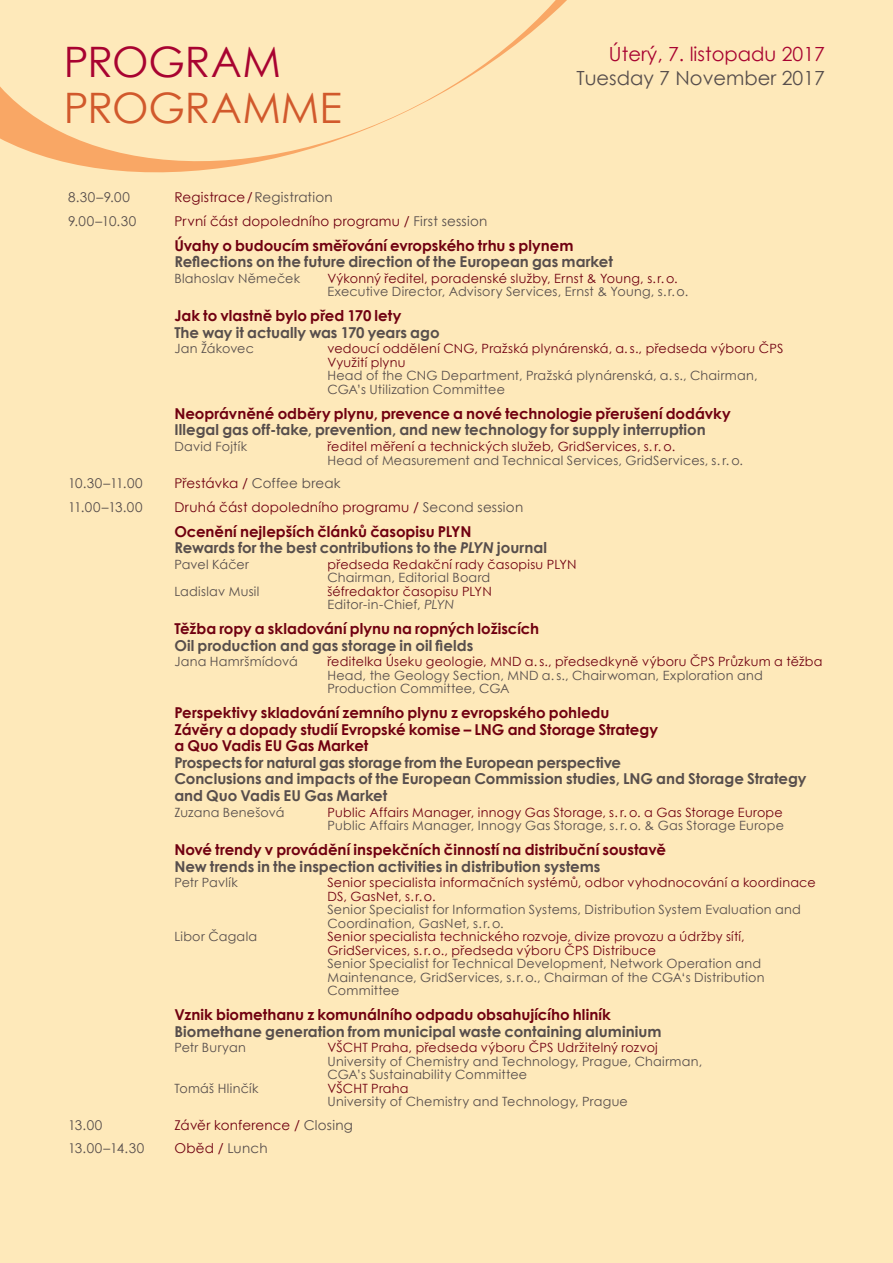
<style>
.page{position:relative;width:893px;height:1263px;background:#fee9ba}
.page>*{position:absolute;margin:0;border:0;box-sizing:border-box;transform-origin:0 0}
.t1{font:42px "Century Gothic";letter-spacing:-.005em;color:#d1592c}
.t2{font:42px "Century Gothic";letter-spacing:-.005em;color:#a80331}
.t3{font:19.5px "Century Gothic";color:#a80331}
.t4{font:19.5px "Century Gothic";color:#574e4c}
.t5{font:700 15px/16.5px "Century Gothic";color:#574e4c}
.t6{font:700 15px/16.5px "Century Gothic";color:#700010}
.t7{font:13.5px "Century Gothic";letter-spacing:.015em;color:#700010}
.t8{font:13.5px "Century Gothic";letter-spacing:.015em;color:#574e4c}
.t9{font:12.75px/13.5px "Century Gothic";letter-spacing:.02em;color:#574e4c}
.t10{font:12.75px/13.5px "Century Gothic";letter-spacing:.02em;color:#700010}
.t11{font:12.75px "Century Gothic";color:#574e4c}
.s1{color:#700010}
.s2{color:#574e4c}
.s3{font-style:italic}
.s4{font-style:italic;color:#574e4c}
</style>
<div class="page">
<svg style="left:0;top:0;width:567px;height:173px"></svg>
<h1 class="t2" style="left:64px;top:33px;width:219px">PROGRAM</h1>
<h1 class="t1" style="left:64px;top:78px;width:280px">PROGRAMME</h1>
<h2 class="t3" style="left:609px;top:41px;width:217px">Úterý, 7. listopadu 2017</h2>
<h2 class="t4" style="left:576px;top:64px;width:250px">Tuesday 7 November 2017</h2>
<p class="t8" style="left:68px;top:188px;width:63px">8.30–9.00</p>
<p class="t8" style="left:174px;top:188px;width:160px"><span class="s1">Registrace/</span>Registration</p>
<p class="t8" style="left:68px;top:211px;width:70px">9.00–10.30</p>
<p class="t7" style="left:174px;top:211px;width:314px">První část dopoledního programu / <span class="s2">First session</span></p>
<p class="t6" style="left:174px;top:236px;width:401px">Úvahy o budoucím směřování evropského trhu s plynem</p>
<p class="t5" style="left:174px;top:253px;width:440px">Reflections on the future direction of the European gas market</p>
<p class="t9" style="left:174px;top:271px;width:127px">Blahoslav Němeček</p>
<p class="t10" style="left:327px;top:271px;width:352px">Výkonný ředitel, poradenské služby, Ernst &amp; Young, s.r.o.</p>
<p class="t9" style="left:327px;top:285px;width:362px">Executive Director, Advisory Services, Ernst &amp; Young, s.r.o.</p>
<p class="t6" style="left:174px;top:307px;width:229px">Jak to vlastně bylo před 170 lety</p>
<p class="t5" style="left:174px;top:323px;width:267px">The way it actually was 170 years ago</p>
<p class="t11" style="left:174px;top:340px;width:81px">Jan Žákovec</p>
<p class="t10" style="left:327px;top:342px;width:457px">vedoucí oddělení CNG, Pražská plynárenská, a.s., předseda výboru ČPS<br>Využití plynu</p>
<p class="t9" style="left:327px;top:369px;width:432px">Head of the CNG Department, Pražská plynárenská, a.s., Chairman,<br>CGA’s Utilization Committee</p>
<p class="t6" style="left:174px;top:405px;width:558px">Neoprávněné odběry plynu, prevence a nové technologie přerušení dodávky</p>
<p class="t5" style="left:174px;top:421px;width:533px">Illegal gas off-take, prevention, and new technology for supply interruption</p>
<p class="t9" style="left:174px;top:440px;width:74px">David Fojtík</p>
<p class="t10" style="left:327px;top:440px;width:349px">ředitel měření a technických služeb, GridServices, s. r. o.</p>
<p class="t9" style="left:327px;top:453px;width:417px">Head of Measurement and Technical Services, GridServices, s. r. o.</p>
<p class="t8" style="left:68px;top:474px;width:76px">10.30–11.00</p>
<p class="t8" style="left:174px;top:474px;width:168px"><span class="s1">Přestávka /</span> Coffee break</p>
<p class="t8" style="left:68px;top:497px;width:76px">11.00–13.00</p>
<p class="t7" style="left:174px;top:497px;width:350px">Druhá část dopoledního programu / <span class="s2">Second session</span></p>
<p class="t5" style="left:174px;top:522px;width:374px"><span class="s1">Ocenění nejlepších článků časopisu PLYN<br></span>Rewards for the best contributions to the <span class="s3">PLYN</span> journal</p>
<p class="t9" style="left:174px;top:557px;width:76px">Pavel Káčer</p>
<p class="t10" style="left:327px;top:557px;width:251px">předseda Redakční rady časopisu PLYN</p>
<p class="t9" style="left:327px;top:571px;width:164px">Chairman, Editorial Board</p>
<p class="t9" style="left:174px;top:584px;width:87px">Ladislav Musil</p>
<p class="t10" style="left:327px;top:584px;width:166px">šéfredaktor časopisu PLYN<br><span class="s2">Editor-in-Chief,</span> <span class="s4">PLYN</span></p>
<p class="t6" style="left:174px;top:620px;width:366px">Těžba ropy a skladování plynu na ropných ložiscích</p>
<p class="t5" style="left:174px;top:636px;width:300px">Oil production and gas storage in oil fields</p>
<p class="t9" style="left:174px;top:655px;width:125px">Jana Hamršmídová</p>
<p class="t10" style="left:327px;top:655px;width:497px">ředitelka Úseku geologie, MND a.s., předsedkyně výboru ČPS Průzkum a těžba</p>
<p class="t9" style="left:327px;top:668px;width:437px">Head, the Geology Section, MND a.s., Chairwoman, Exploration and<br>Production Committee, CGA</p>
<p class="t6" style="left:174px;top:704px;width:485px">Perspektivy skladování zemního plynu z evropského pohledu<br>Závěry a dopady studií Evropské komise – LNG and Storage Strategy a Quo Vadis EU Gas Market</p>
<p class="t5" style="left:174px;top:753px;width:634px">Prospects for natural gas storage from the European perspective<br>Conclusions and impacts of the European Commission studies, LNG and Storage Strategy and Quo Vadis EU Gas Market</p>
<p class="t9" style="left:174px;top:805px;width:112px">Zuzana Benešová</p>
<p class="t10" style="left:327px;top:805px;width:457px">Public Affairs Manager, innogy Gas Storage, s. r. o. a Gas Storage Europe</p>
<p class="t9" style="left:327px;top:818px;width:458px">Public Affairs Manager, Innogy Gas Storage, s. r. o. &amp; Gas Storage Europe</p>
<p class="t6" style="left:174px;top:841px;width:493px">Nové trendy v provádění inspekčních činností na distribuční soustavě</p>
<p class="t5" style="left:174px;top:857px;width:428px">New trends in the inspection activities in distribution systems</p>
<p class="t9" style="left:174px;top:876px;width:65px">Petr Pavlík</p>
<p class="t10" style="left:327px;top:876px;width:490px">Senior specialista informačních systémů, odbor vyhodnocování a koordinace<br>DS, GasNet, s.r.o.</p>
<p class="t9" style="left:327px;top:903px;width:475px">Senior Specialist for Information Systems, Distribution System Evaluation and<br>Coordination, GasNet, s.r.o.</p>
<p class="t9" style="left:174px;top:930px;width:84px">Libor Čagala</p>
<p class="t10" style="left:327px;top:930px;width:419px">Senior specialista technického rozvoje, divize provozu a údržby sítí,<br>GridServices, s.r.o., předseda výboru ČPS Distribuce</p>
<p class="t9" style="left:327px;top:957px;width:439px">Senior Specialist for Technical Development, Network Operation and<br>Maintenance, GridServices, s.r.o., Chairman of the CGA‘s Distribution<br>Committee</p>
<p class="t6" style="left:174px;top:1006px;width:438px">Vznik biomethanu z komunálního odpadu obsahujícího hliník</p>
<p class="t5" style="left:174px;top:1022px;width:489px">Biomethane generation from municipal waste containing aluminium</p>
<p class="t9" style="left:174px;top:1041px;width:73px">Petr Buryan</p>
<p class="t10" style="left:327px;top:1041px;width:332px">VŠCHT Praha, předseda výboru ČPS Udržitelný rozvoj</p>
<p class="t9" style="left:327px;top:1054px;width:376px">University of Chemistry and Technology, Prague, Chairman,<br>CGA’s Sustainability Committee</p>
<p class="t9" style="left:174px;top:1081px;width:86px">Tomáš Hlinčík</p>
<p class="t10" style="left:327px;top:1081px;width:83px">VŠCHT Praha</p>
<p class="t9" style="left:327px;top:1095px;width:302px">University of Chemistry and Technology, Prague</p>
<p class="t8" style="left:68px;top:1115px;width:36px">13.00</p>
<p class="t7" style="left:174px;top:1115px;width:180px">Závěr konference / <span class="s2">Closing</span></p>
<p class="t8" style="left:68px;top:1139px;width:78px">13.00–14.30</p>
<p class="t7" style="left:174px;top:1139px;width:95px">Oběd / <span class="s2">Lunch</span></p>
</div>
